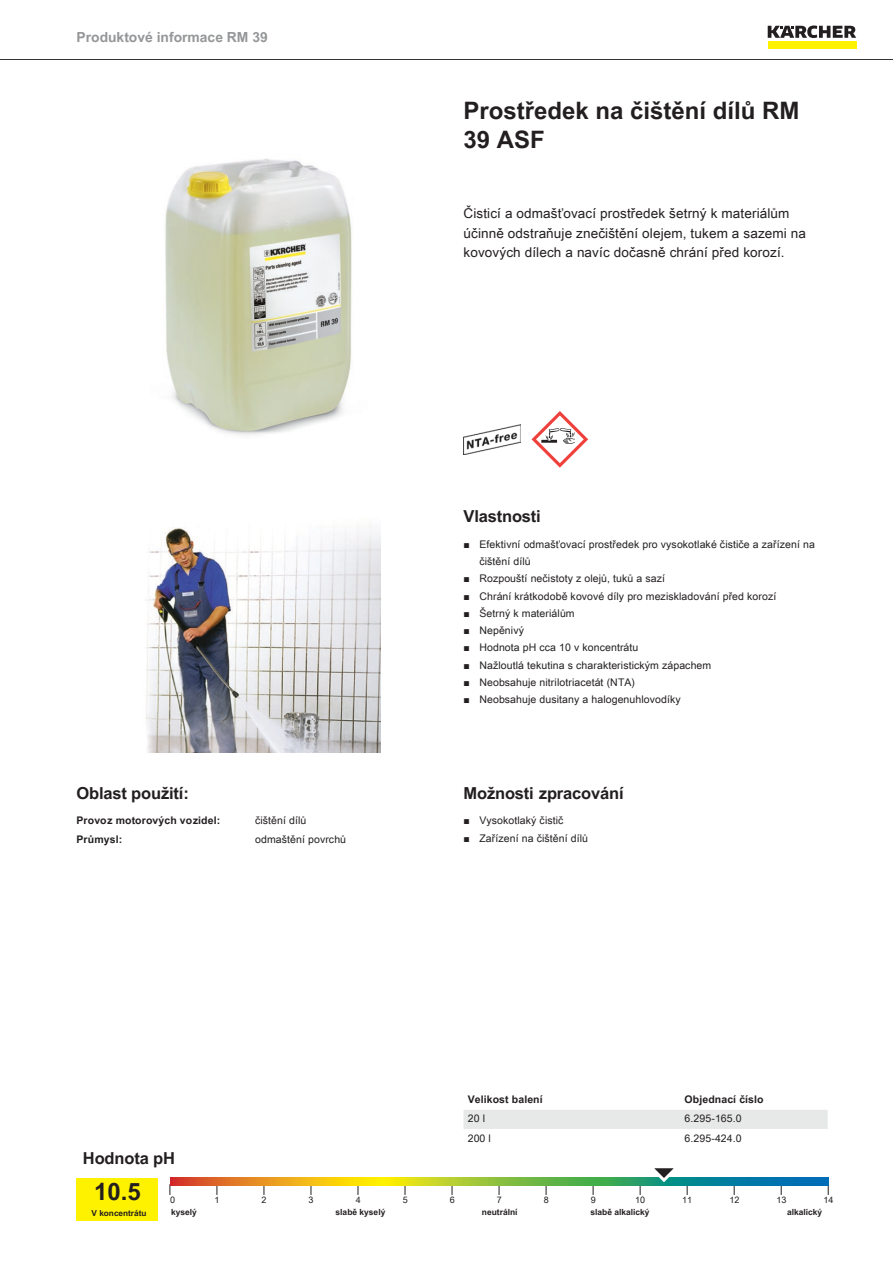
<style>
.page{position:relative;width:893px;height:1263px;background:#fff}
.page>*{position:absolute;margin:0;border:0;box-sizing:border-box;transform-origin:0 0}
.t1{font:700 24px/28.8px "Arial Unicode MS";color:#231f20}
.t2{font:700 16.5px "Arial Unicode MS";letter-spacing:-.01em;color:#231f20}
.t3{font:700 13.8px "Arial Unicode MS";color:#949698}
.t4{font:13.5px/19.5px "Arial Unicode MS";letter-spacing:.01em;color:#231f20}
.t5{font:10.5px/17.2px "Arial Unicode MS";letter-spacing:.01em;color:#231f20}
.t6{font:700 10.5px "Arial Unicode MS";letter-spacing:.01em;color:#231f20}
.t7{font:9px "Arial Unicode MS";color:#231f20}
.t8{font:700 8.4px "Arial Unicode MS";color:#231f20}
.t9{font:700 8.25px "Arial Unicode MS";color:#231f20}
.s1{font-family:"Arial"}
</style>
<div class="page">
<hr style="left:0;top:59px;width:893px;height:1px;background:#231f20">
<div style="left:768px;top:42px;width:88px;height:7px;background:#fff200"></div>
<svg style="left:768px;top:26px;width:88px;height:12px"></svg>
<img style="left:165px;top:158px;width:187px;height:278px">
<img style="left:463px;top:424px;width:57px;height:30px">
<svg style="left:531px;top:411px;width:57px;height:57px"></svg>
<img style="left:146px;top:528px;width:235px;height:225px">
<div style="left:77px;top:1178px;width:81px;height:42px;background:#fff200"></div>
<svg style="left:170px;top:1178px;width:658px;height:8px;background:#8ba347"></svg>
<svg style="left:640px;top:1168px;width:48px;height:27px"></svg>
<div style="left:463px;top:1110px;width:365px;height:19px;background:#e7e8e8"></div>
<h3 class="t3" style="left:77px;top:27px;width:193px">Produktové informace RM 39</h3>
<h2 class="t2" style="left:77px;top:780px;width:114px">Oblast použití:</h2>
<p class="t6" style="left:77px;top:812px;width:145px">Provoz motorových vozidel:</p>
<p class="t5" style="left:255px;top:811px;width:53px">čištění dílů</p>
<p class="t6" style="left:77px;top:832px;width:47px">Průmysl:</p>
<p class="t5" style="left:255px;top:831px;width:92px">odmaštění povrchů</p>
<h1 class="t1" style="left:463px;top:97px;width:338px">Prostředek na čištění dílů RM<br>39 ASF</h1>
<p class="t4" style="left:463px;top:203px;width:344px">Čisticí a odmašťovací prostředek šetrný k materiálům účinně odstraňuje znečištění olejem, tukem a sazemi na kovových dílech a navíc dočasně chrání před korozí.</p>
<h2 class="t2" style="left:463px;top:504px;width:79px">Vlastnosti</h2>
<p class="t5" style="left:479px;top:535px;width:337px;text-indent:-16px"><span class="s1">■</span> Efektivní odmašťovací prostředek pro vysokotlaké čističe a zařízení na čištění dílů</p>
<p class="t5" style="left:463px;top:570px;width:203px"><span class="s1">■</span> Rozpouští nečistoty z olejů, tuků a sazí</p>
<p class="t5" style="left:463px;top:587px;width:314px"><span class="s1">■</span> Chrání krátkodobě kovové díly pro meziskladování před korozí</p>
<p class="t5" style="left:463px;top:604px;width:113px"><span class="s1">■</span> Šetrný k materiálům</p>
<p class="t5" style="left:463px;top:622px;width:62px"><span class="s1">■</span> Nepěnivý</p>
<p class="t5" style="left:463px;top:639px;width:176px"><span class="s1">■</span> Hodnota pH cca 10 v koncentrátu</p>
<p class="t5" style="left:463px;top:656px;width:249px"><span class="s1">■</span> Nažloutlá tekutina s charakteristickým zápachem</p>
<p class="t5" style="left:463px;top:673px;width:173px"><span class="s1">■</span> Neobsahuje nitrilotriacetát (NTA)</p>
<p class="t5" style="left:463px;top:691px;width:219px"><span class="s1">■</span> Neobsahuje dusitany a halogenuhlovodíky</p>
<h2 class="t2" style="left:463px;top:780px;width:162px">Možnosti zpracování</h2>
<p class="t5" style="left:463px;top:812px;width:102px"><span class="s1">■</span> Vysokotlaký čistič</p>
<p class="t5" style="left:463px;top:829px;width:126px"><span class="s1">■</span> Zařízení na čištění dílů</p>
<p class="t6" style="left:468px;top:1092px;width:77px">Velikost balení</p>
<p class="t6" style="left:685px;top:1092px;width:81px">Objednací číslo</p>
<p class="t5" style="left:468px;top:1110px;width:19px">20 l</p>
<p class="t5" style="left:685px;top:1110px;width:59px">6.295-165.0</p>
<p class="t5" style="left:468px;top:1129px;width:25px">200 l</p>
<p class="t5" style="left:685px;top:1129px;width:59px">6.295-424.0</p>
<h2 class="t2" style="left:83px;top:1146px;width:94px">Hodnota pH</h2>
<h1 class="t1" style="left:94px;top:1178px;width:48px">10.5</h1>
<p class="t7" style="left:170px;top:1193px;width:7px">0</p>
<p class="t7" style="left:215px;top:1193px;width:7px">1</p>
<p class="t7" style="left:262px;top:1193px;width:7px">2</p>
<p class="t7" style="left:309px;top:1193px;width:7px">3</p>
<p class="t7" style="left:356px;top:1193px;width:7px">4</p>
<p class="t7" style="left:403px;top:1193px;width:7px">5</p>
<p class="t7" style="left:450px;top:1193px;width:7px">6</p>
<p class="t7" style="left:497px;top:1193px;width:7px">7</p>
<p class="t7" style="left:544px;top:1193px;width:7px">8</p>
<p class="t7" style="left:591px;top:1193px;width:7px">9</p>
<p class="t7" style="left:635px;top:1193px;width:12px">10</p>
<p class="t7" style="left:682px;top:1193px;width:12px">11</p>
<p class="t7" style="left:729px;top:1193px;width:12px">12</p>
<p class="t7" style="left:776px;top:1193px;width:12px">13</p>
<p class="t7" style="left:823px;top:1193px;width:12px">14</p>
<p class="t9" style="left:92px;top:1207px;width:57px">V koncentrátu</p>
<p class="t8" style="left:171px;top:1206px;width:27px">kyselý</p>
<p class="t8" style="left:336px;top:1206px;width:51px">slabě kyselý</p>
<p class="t8" style="left:482px;top:1206px;width:37px">neutrální</p>
<p class="t8" style="left:590px;top:1206px;width:61px">slabě alkalický</p>
<p class="t8" style="left:787px;top:1206px;width:37px">alkalický</p>
</div>
